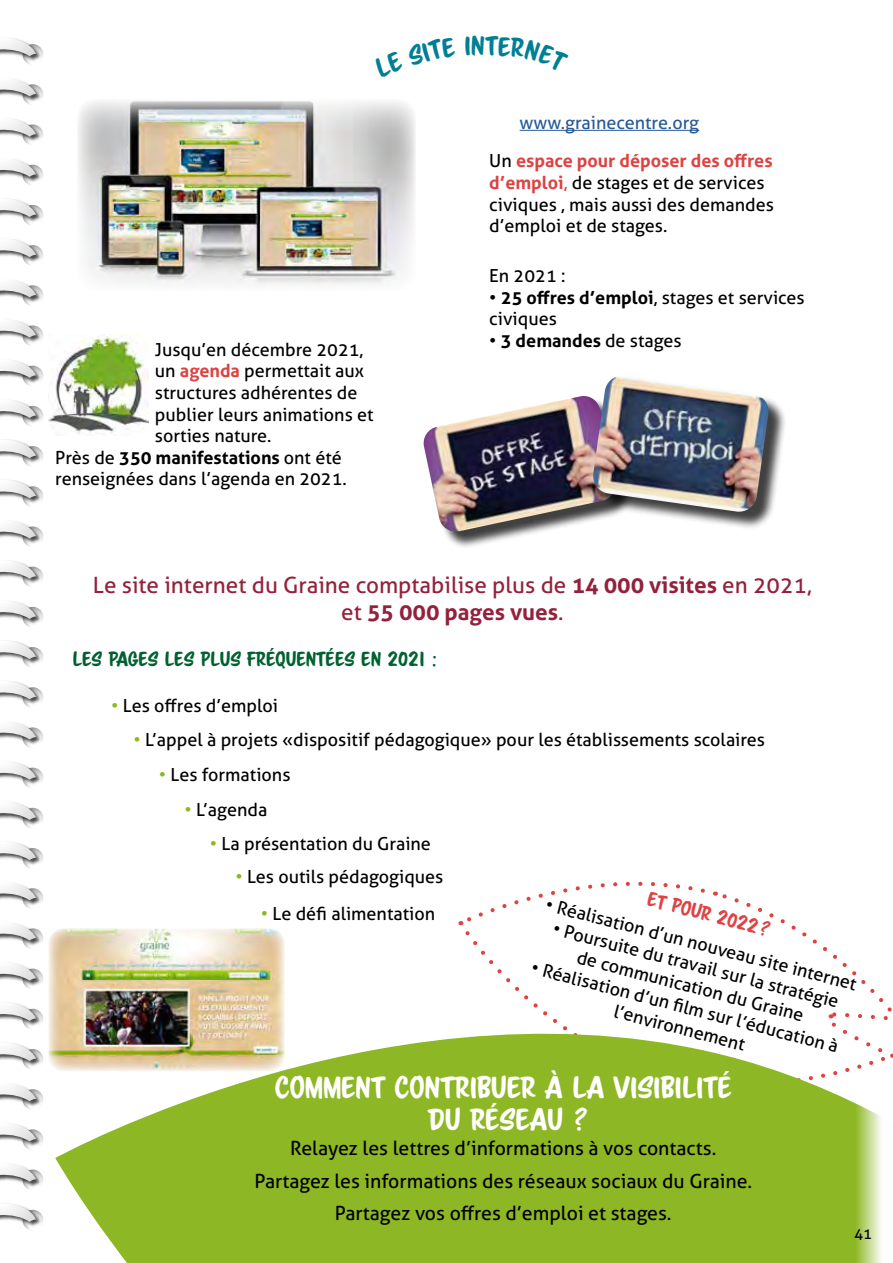
<style>
.page{position:relative;width:893px;height:1263px;background:#fff}
.page>*{position:absolute;margin:0;border:0;box-sizing:border-box;transform-origin:0 0}
.t1{font:27px/32.4px "Scriptorama Markdown JF";color:#fff;text-align:center}
.t2{font:24px "Scriptorama Markdown JF";color:#007f94}
.t3{font:22.5px/27px "Aller";color:#94213c;text-align:center}
.t4{font:19.5px/32.5px "Aller";color:#000;text-align:center}
.t5{font:18px/21.6px "Aller";color:#000;text-align:center}
.t6{font:700 18px/38.5px "Aller";color:#df4242}
.t7{font:18px "Scriptorama Markdown JF";color:#006130}
.t8{font:700 18px "Aller";color:#000}
.t9{font:18px "Scriptorama Markdown JF";color:#df4242}
.t10{font:15px "Aller";color:#000}
.s1{font-weight:700;color:#df4242}
.s2{font-weight:400}
.s3{font-weight:400;color:#275b9b}
.s4{font-weight:400;color:#000}
.s5{color:#df4242}
.s6{font-weight:700}
.s7{color:#8db724}
</style>
<div class="page">
<svg style="left:0;top:38px;width:43px;height:26px"></svg>
<svg style="left:0;top:79px;width:43px;height:26px"></svg>
<svg style="left:0;top:119px;width:43px;height:26px"></svg>
<svg style="left:0;top:159px;width:43px;height:26px"></svg>
<svg style="left:0;top:198px;width:43px;height:27px"></svg>
<svg style="left:0;top:239px;width:43px;height:26px"></svg>
<svg style="left:0;top:280px;width:43px;height:25px"></svg>
<svg style="left:0;top:320px;width:43px;height:26px"></svg>
<svg style="left:0;top:360px;width:43px;height:26px"></svg>
<svg style="left:0;top:400px;width:43px;height:26px"></svg>
<svg style="left:0;top:439px;width:43px;height:27px"></svg>
<svg style="left:0;top:480px;width:43px;height:26px"></svg>
<svg style="left:0;top:521px;width:43px;height:26px"></svg>
<svg style="left:0;top:560px;width:43px;height:27px"></svg>
<svg style="left:0;top:601px;width:43px;height:26px"></svg>
<svg style="left:0;top:640px;width:43px;height:27px"></svg>
<svg style="left:0;top:681px;width:43px;height:26px"></svg>
<svg style="left:0;top:722px;width:43px;height:26px"></svg>
<svg style="left:0;top:762px;width:43px;height:26px"></svg>
<svg style="left:0;top:802px;width:43px;height:26px"></svg>
<svg style="left:0;top:842px;width:43px;height:26px"></svg>
<svg style="left:0;top:883px;width:43px;height:25px"></svg>
<svg style="left:0;top:923px;width:43px;height:26px"></svg>
<svg style="left:0;top:963px;width:43px;height:26px"></svg>
<svg style="left:0;top:1002px;width:43px;height:27px"></svg>
<svg style="left:0;top:1043px;width:43px;height:26px"></svg>
<svg style="left:0;top:1084px;width:43px;height:25px"></svg>
<svg style="left:0;top:1124px;width:43px;height:26px"></svg>
<svg style="left:0;top:1164px;width:43px;height:26px"></svg>
<svg style="left:0;top:1203px;width:43px;height:27px"></svg>
<svg style="left:460px;top:881px;width:387px;height:84px"></svg>
<img style="left:78px;top:101px;width:338px;height:184px">
<hr style="left:520px;top:130px;width:179px;height:1px;background:#275b9b">
<svg style="left:55px;top:965px;width:838px;height:298px;fill:#8db724"></svg>
<img style="left:48px;top:928px;width:237px;height:144px">
<div style="left:426px;top:398px;width:207px;height:151px;background:#000;opacity:.75"></div>
<img style="left:423px;top:396px;width:194px;height:137px">
<img style="left:48px;top:335px;width:101px;height:99px">
<div style="left:596px;top:378px;width:191px;height:152px;background:#000;opacity:.75"></div>
<img style="left:592px;top:376px;width:178px;height:137px">
<h2 class="t2" style="left:471px;top:30px;width:16px">N</h2>
<p class="t5" style="left:155px;top:339px;width:210px">Jusqu’en décembre 2021,</p>
<p class="t5" style="left:155px;top:360px;width:210px">un <span class="s1">agenda</span> permettait aux</p>
<p class="t5" style="left:155px;top:382px;width:204px">structures adhérentes de</p>
<p class="t5" style="left:155px;top:403px;width:220px">publier leurs animations et</p>
<p class="t5" style="left:155px;top:425px;width:118px">sorties nature.</p>
<p class="t8" style="left:55px;top:446px;width:288px"><span class="s2">Près de</span> 350 manifestations <span class="s2">ont été</span></p>
<p class="t5" style="left:55px;top:468px;width:293px">renseignées dans l’agenda en 2021.</p>
<p class="t6" style="left:489px;top:103px;width:285px;text-indent:30px"><span class="s3">www.grainecentre.org<br></span><span class="s4">Un</span> espace pour déposer des offres</p>
<p class="t5" style="left:489px;top:172px;width:286px;text-align:left"><span class="s1">d’emploi</span><span class="s5">,</span> de stages et de services civiques , mais aussi des demandes d’emploi et de stages.</p>
<p class="t5" style="left:489px;top:265px;width:78px">En 2021 :</p>
<p class="t5" style="left:489px;top:286px;width:317px;text-align:left">• <span class="s6">25 offres d’emploi</span>, stages et services civiques</p>
<p class="t5" style="left:489px;top:330px;width:194px">• <span class="s6">3 demandes</span> de stages</p>
<p class="t3" style="left:93px;top:571px;width:720px">Le site internet du Graine comptabilise plus de <span class="s6">14 000 visites</span> en 2021, et <span class="s6">55 000 pages vues</span>.</p>
<p class="t7" style="left:73px;top:647px;width:366px">LES PAGES LES PLUS FRÉQUENTÉES EN 2021 :</p>
<p class="t5" style="left:111px;top:694px;width:168px"><span class="s7">•</span> Les offres d’emploi</p>
<p class="t5" style="left:133px;top:729px;width:633px"><span class="s7">•</span> L’appel à projets «dispositif pédagogique» pour les établissements scolaires</p>
<p class="t5" style="left:159px;top:764px;width:133px"><span class="s7">•</span> Les formations</p>
<p class="t5" style="left:184px;top:798px;width:84px"><span class="s7">•</span> L’agenda</p>
<p class="t5" style="left:210px;top:833px;width:223px"><span class="s7">•</span> La présentation du Graine</p>
<p class="t5" style="left:235px;top:866px;width:209px"><span class="s7">•</span> Les outils pédagogiques</p>
<p class="t5" style="left:261px;top:902px;width:176px"><span class="s7">•</span> Le défi alimentation</p>
<p class="t9" style="left:651px;top:887px;width:128px;rotate:15deg">ET POUR 2022?</p>
<p class="t5" style="left:549px;top:892px;width:322px;rotate:15deg">• Réalisation d’un nouveau site internet</p>
<p class="t5" style="left:556px;top:916px;width:296px;rotate:15deg">• Poursuite du travail sur la stratégie de communication du Graine</p>
<p class="t5" style="left:535px;top:955px;width:318px;rotate:15deg">• Réalisation d’un fi lm sur l’éducation à l’environnement</p>
<h1 class="t1" style="left:275px;top:1071px;width:458px">COMMENT CONTRIBUER À LA VISIBILITÉ<br>DU RÉSEAU ?</h1>
<p class="t4" style="left:254px;top:1132px;width:499px">Relayez les lettres d’informations à vos contacts.<br>Partagez les informations des réseaux sociaux du Graine.<br>Partagez vos offres d’emploi et stages.</p>
<p class="t10" style="left:854px;top:1224px;width:19px">41</p>
</div>
